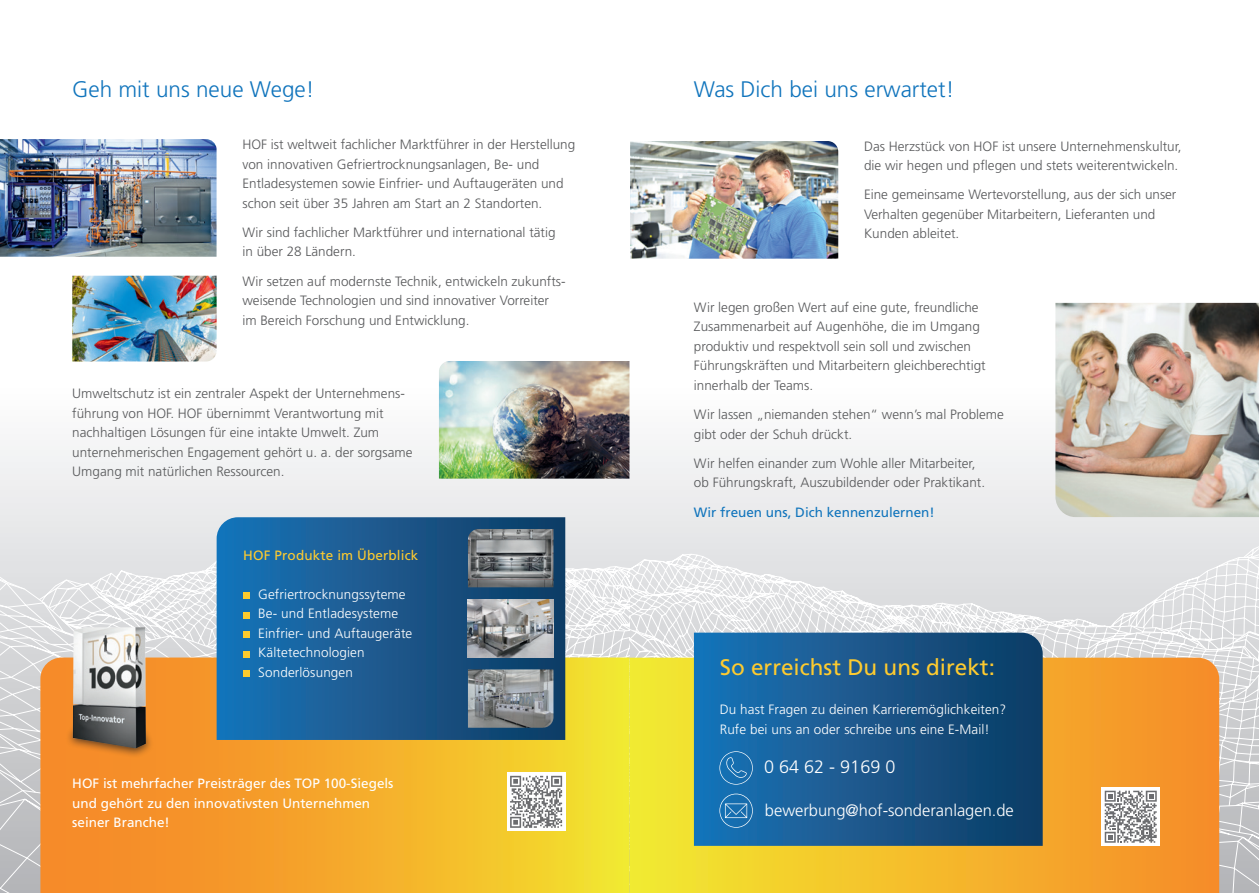
<style>
.page{position:relative;width:1259px;height:893px;background:#fff}
.page>*{position:absolute;margin:0;border:0;box-sizing:border-box;transform-origin:0 0}
.t1{font:300 22.5px "Frutiger LT Std";color:#1074bc}
.t2{font:22.5px "Frutiger LT Std";color:#fecb2f}
.t3{font:300 18px "Frutiger LT Std";color:#fff}
.t4{font:300 16.5px "Frutiger LT Std";color:#fff}
.t5{font:300 13.5px/19.5px "Frutiger LT Std";color:#57585a}
.t6{font:300 13.5px/19.5px "Frutiger LT Std";letter-spacing:.01em;color:#fff}
.t7{font:13.5px/19.5px "Frutiger LT Std";color:#fff}
.t8{font:13.5px "Frutiger LT Std";color:#1074bc}
.t9{font:13.5px "Frutiger LT Std";letter-spacing:.01em;color:#fecb2f}
</style>
<div class="page">
<div style="left:0;top:383px;width:1259px;height:510px;background:#f3f4f4"></div>
<svg style="left:1098px;top:517px;width:161px;height:376px"></svg>
<svg style="left:0;top:560px;width:73px;height:333px;background:#d3d4d6"></svg>
<div style="left:40px;top:657px;width:33px;height:236px;background:#f68b29"></div>
<img style="left:439px;top:361px;width:190px;height:118px">
<img style="left:0;top:139px;width:216px;height:118px">
<img style="left:72px;top:276px;width:145px;height:86px">
<div style="left:64px;top:722px;width:90px;height:36px;background:#231f20;opacity:.75"></div>
<svg style="left:1098px;top:658px;width:121px;height:235px;background:#f59429"></svg>
<img style="left:1055px;top:303px;width:204px;height:214px">
<img style="left:630px;top:141px;width:208px;height:118px">
<div style="left:1101px;top:787px;width:59px;height:59px;background:#fff"></div>
<svg style="left:1104px;top:791px;width:52px;height:52px"></svg>
<svg style="left:73px;top:512px;width:1025px;height:381px;background:#9d9f81"></svg>
<h1 class="t1" style="left:72px;top:76px;width:244px">Geh mit uns neue Wege!</h1>
<p class="t5" style="left:242px;top:135px;width:334px">HOF ist weltweit fachlicher Marktführer in der Herstellung von innovativen Gefriertrocknungsanlagen, Be- und Entladesystemen sowie Einfrier- und Auftaugeräten und schon seit über 35 Jahren am Start an 2 Standorten.</p>
<p class="t5" style="left:242px;top:223px;width:315px">Wir sind fachlicher Marktführer und international tätig in über 28 Ländern.</p>
<p class="t5" style="left:242px;top:271px;width:325px">Wir setzen auf modernste Technik, entwickeln zukunfts&shy;weisende Technologien und sind innovativer Vorreiter im Bereich Forschung und Entwicklung.</p>
<p class="t5" style="left:72px;top:384px;width:342px">Umweltschutz ist ein zentraler Aspekt der Unternehmens&shy;führung von HOF. HOF übernimmt Verantwortung mit nachhaltigen Lösungen für eine intakte Umwelt. Zum unternehmerischen Engagement gehört u. a. der sorgsame Umgang mit natürlichen Ressourcen.</p>
<p class="t9" style="left:243px;top:547px;width:177px">HOF Produkte im Überblick</p>
<p class="t6" style="left:258px;top:585px;width:156px">Gefriertrocknungssyteme<br>Be- und Entladesysteme<br>Einfrier- und Auftaugeräte<br>Kältetechnologien<br>Sonderlösungen</p>
<p class="t7" style="left:72px;top:774px;width:323px">HOF ist mehrfacher Preisträger des TOP 100-Siegels und gehört zu den innovativsten Unternehmen seiner Branche!</p>
<h1 class="t1" style="left:694px;top:76px;width:262px">Was Dich bei uns erwartet!</h1>
<p class="t5" style="left:864px;top:136px;width:319px">Das Herzstück von HOF ist unsere Unternehmenskultur, die wir hegen und pflegen und stets weiterentwickeln.</p>
<p class="t5" style="left:864px;top:185px;width:314px">Eine gemeinsame Wertevorstellung, aus der sich unser<br>Verhalten gegenüber Mitarbeitern, Lieferanten und<br>Kunden ableitet.</p>
<p class="t5" style="left:694px;top:298px;width:293px">Wir legen großen Wert auf eine gute, freundliche Zusammenarbeit auf Augenhöhe, die im Umgang produktiv und respektvoll sein soll und zwischen Führungskräften und Mitarbeitern gleichberechtigt innerhalb der Teams.</p>
<p class="t5" style="left:694px;top:405px;width:311px">Wir lassen „niemanden stehen“ wenn’s mal Probleme gibt oder der Schuh drückt.</p>
<p class="t5" style="left:694px;top:454px;width:293px">Wir helfen einander zum Wohle aller Mitarbeiter, ob Führungskraft, Auszubildender oder Praktikant.</p>
<p class="t8" style="left:694px;top:504px;width:242px">Wir freuen uns, Dich kennenzulernen!</p>
<h1 class="t2" style="left:720px;top:654px;width:277px">So erreichst Du uns direkt:</h1>
<p class="t6" style="left:720px;top:700px;width:288px">Du hast Fragen zu deinen Karrieremöglichkeiten?<br>Rufe bei uns an oder schreibe uns eine E-Mail!</p>
<h2 class="t3" style="left:764px;top:757px;width:133px">0 64 62 - 9169 0</h2>
<p class="t4" style="left:765px;top:801px;width:250px">bewerbung@hof-sonderanlagen.de</p>
</div>
